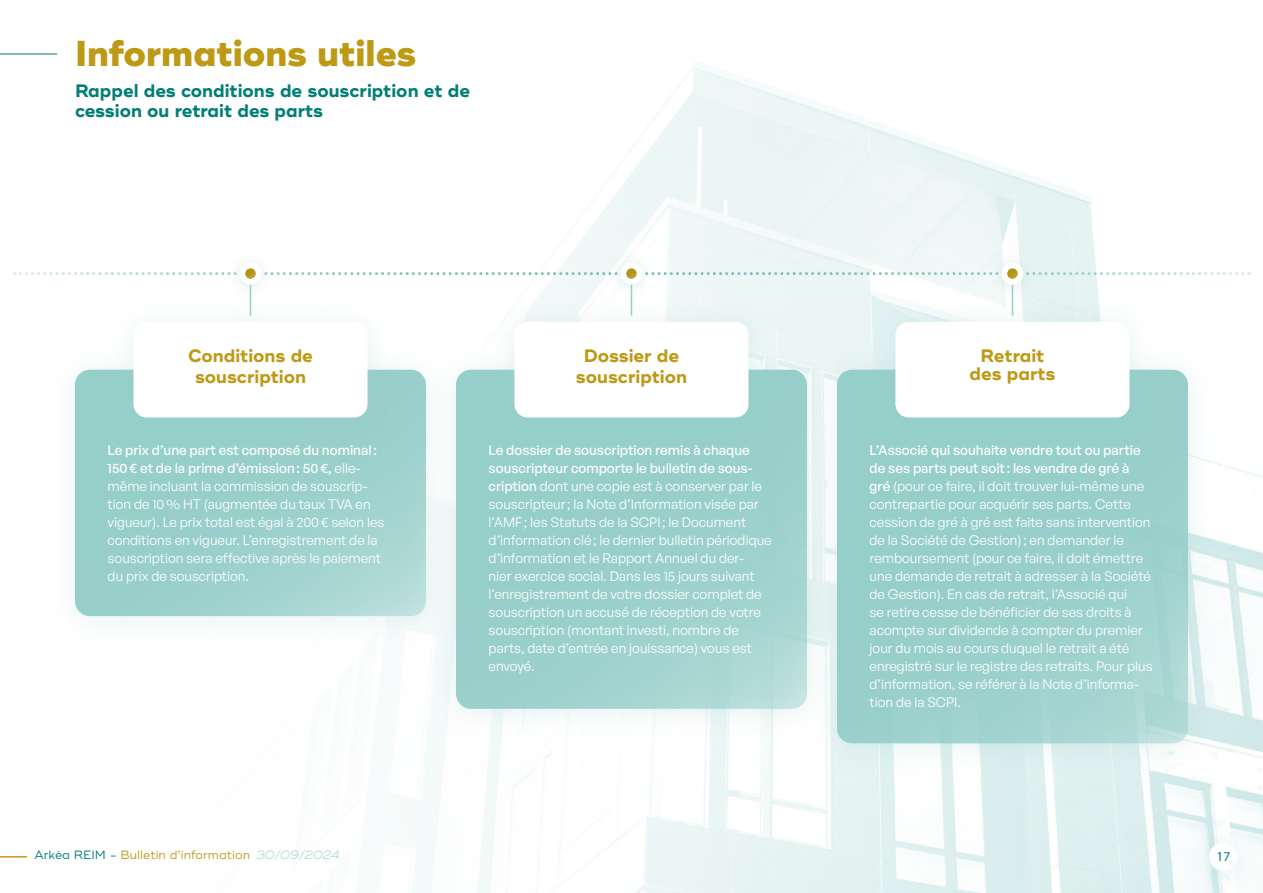
<style>
.page{position:relative;width:1263px;height:893px;background:#fff}
.page>*{position:absolute;margin:0;border:0;box-sizing:border-box;transform-origin:0 0}
.t1{font:800 36px "Ridley Grotesk";color:#bd9916}
.t2{font:700 18px/19.5px "Ridley Grotesk";color:#007e76}
.t3{font:700 18px/21px "Ridley Grotesk";color:#bd9916;text-align:center}
.t4{font:13.5px/18px "General Sans";color:#fff}
.t5{font:13.5px "Myriad Pro";color:#007e76}
.t6{font:12px "Ridley Grotesk";color:#bd9916}
.s1{font-weight:500}
.s2{color:#007e76}
.s3{font-weight:300;font-style:italic;color:#96ceca}
</style>
<div class="page">
<svg style="left:0;top:856px;width:27px;height:1px"></svg>
<img style="left:412px;top:67px;width:851px;height:826px">
<div style="left:1187px;top:823px;width:73px;height:70px;background:#96ceca;opacity:.25"></div>
<div style="left:1209px;top:842px;width:29px;height:29px;background:#fff;border-radius:50%"></div>
<hr style="left:0;top:54px;width:57px;height:1px;background:#007e76">
<div style="left:47px;top:345px;width:407px;height:302px;background:#fbfdfd"></div>
<div style="left:75px;top:370px;width:351px;height:246px;background:#96ceca;border-radius:15px"></div>
<div style="left:809px;top:345px;width:406px;height:429px;background:#96ceca;opacity:.25"></div>
<div style="left:837px;top:370px;width:351px;height:373px;background:#96ceca;border-radius:15px"></div>
<div style="left:428px;top:345px;width:406px;height:395px;background:#96ceca;opacity:.25"></div>
<div style="left:456px;top:370px;width:351px;height:339px;background:#96ceca;border-radius:15px"></div>
<svg style="left:14px;top:272px;width:1229px;height:3px"></svg>
<div style="left:603px;top:259px;width:57px;height:85px;background:#96ceca;opacity:.25"></div>
<div style="left:984px;top:259px;width:57px;height:85px;background:#96ceca;opacity:.25"></div>
<div style="left:222px;top:259px;width:57px;height:85px;background:#fff"></div>
<div style="left:607px;top:250px;width:49px;height:50px;background:#96ceca;opacity:.35"></div>
<div style="left:620px;top:263px;width:22px;height:22px;background:#fff;border-radius:50%"></div>
<div style="left:613px;top:256px;width:36px;height:23px;background:#96ceca;opacity:.2"></div>
<div style="left:988px;top:250px;width:49px;height:50px;background:#96ceca;opacity:.35"></div>
<div style="left:1001px;top:263px;width:22px;height:22px;background:#fff;border-radius:50%"></div>
<div style="left:993px;top:256px;width:37px;height:23px;background:#96ceca;opacity:.2"></div>
<div style="left:226px;top:250px;width:49px;height:50px;background:#96ceca;opacity:.35"></div>
<div style="left:239px;top:263px;width:22px;height:22px;background:#fff;border-radius:50%"></div>
<div style="left:232px;top:256px;width:36px;height:23px;background:#96ceca;opacity:.2"></div>
<div style="left:490px;top:300px;width:283px;height:144px;background:#96ceca;opacity:.25"></div>
<div style="left:514px;top:322px;width:234px;height:95px;background:#fff;border-radius:13px"></div>
<div style="left:871px;top:300px;width:283px;height:144px;background:#96ceca;opacity:.25"></div>
<div style="left:895px;top:322px;width:234px;height:95px;background:#fff;border-radius:13px"></div>
<div style="left:109px;top:300px;width:283px;height:144px;background:#96ceca;opacity:.25"></div>
<div style="left:133px;top:322px;width:234px;height:95px;background:#fff;border-radius:13px"></div>
<h1 class="t1" style="left:75px;top:32px;width:343px">Informations utiles</h1>
<h2 class="t2" style="left:75px;top:82px;width:396px">Rappel des conditions de souscription et de cession ou retrait des parts</h2>
<h2 class="t3" style="left:188px;top:346px;width:126px">Conditions de souscription</h2>
<h2 class="t3" style="left:576px;top:346px;width:113px">Dossier de souscription</h2>
<h2 class="t3" style="left:970px;top:348px;width:87px;line-height:18px">Retrait des parts</h2>
<p class="t4" style="left:489px;top:440px;width:285px"><span class="s1">Le dossier de souscription remis à chaque souscripteur comporte le bulletin de sous&shy;cription</span> dont une copie est à conserver par le souscripteur; la Note d’Information visée par l’AMF; les Statuts de la SCPI; le Document d’information clé; le dernier bulletin périodique d’information et le Rapport Annuel du der-<br>nier exercice social. Dans les 15 jours suivant l’enregistrement de votre dossier complet de souscription un accusé de réception de votre souscription (montant investi, nombre de parts, date d’entrée en jouissance) vous est envoyé.</p>
<p class="t4" style="left:108px;top:440px;width:278px"><span class="s1">Le prix d’une part est composé du nominal:<br>150€ et de la prime d’émission: 50€,</span> elle&shy;même incluant la commission de souscrip&shy;tion de 10% HT (augmentée du taux TVA en vigueur). Le prix total est égal à 200€ selon les conditions en vigueur. L’enregistrement de la souscription sera effective après le paiement du prix de souscription.</p>
<p class="t4" style="left:870px;top:440px;width:284px"><span class="s1">L’Associé qui souhaite vendre tout ou partie de ses parts peut soit : les vendre de gré à gré</span> (pour ce faire, il doit trouver lui-même une contrepartie pour acquérir ses parts. Cette cession de gré à gré est faite sans intervention de la Société de Gestion); en demander le remboursement (pour ce faire, il doit émettre une demande de retrait à adresser à la Société de Gestion). En cas de retrait, l’Associé qui<br>se retire cesse de bénéficier de ses droits à acompte sur dividende à compter du premier jour du mois au cours duquel le retrait a été enregistré sur le registre des retraits. Pour plus d’information, se référer à la Note d’informa&shy;tion de la SCPI.</p>
<p class="t6" style="left:34px;top:848px;width:307px"><span class="s2">Arkéa REIM -</span> Bulletin d’information <span class="s3">30/09/2024</span></p>
<p class="t5" style="left:1216px;top:848px;width:15px">17</p>
</div>
